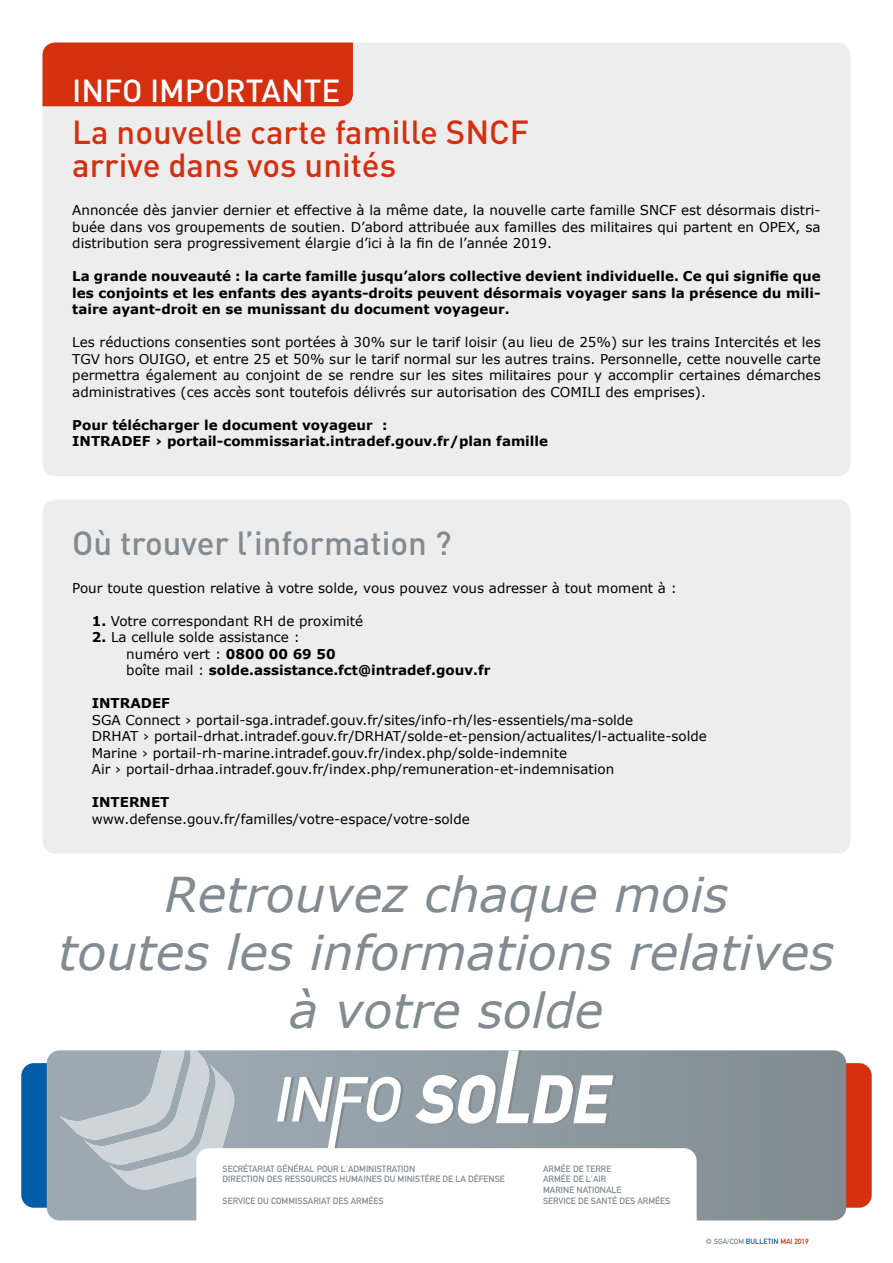
<style>
.page{position:relative;width:893px;height:1263px;background:#fff}
.page>*{position:absolute;margin:0;border:0;box-sizing:border-box;transform-origin:0 0}
.t1{font:italic 48px/57.6px "Verdana";color:#818b91;text-align:center}
.t2{font:500 33px/33px "DIN Pro";color:#d4300f}
.t3{font:500 33px "DIN Pro";color:#818b91}
.t4{font:500 31.5px "DIN Pro";color:#fff}
.t5{font:13.5px/16.5px "Verdana";color:#000;text-align:justify}
.t6{font:700 13.5px/16.5px "Verdana";color:#000}
.t7{font:9px/10.8px "DIN Mittelschrift Std";color:#818b91}
.t8{font:7.5px "DIN Mittelschrift Std";color:#818b91}
.s1{font-weight:700}
.s2{font-weight:400}
.s3{color:#005da9}
.s4{color:#d4300f}
</style>
<div class="page">
<div style="left:21px;top:1063px;width:39px;height:145px;background:#005da9;border-radius:13px"></div>
<div style="left:833px;top:1063px;width:39px;height:145px;background:#d4300f;border-radius:13px"></div>
<svg style="left:47px;top:1050px;width:799px;height:170px;background:#8c979e"></svg>
<svg style="left:277px;top:1077px;width:127px;height:71px"></svg>
<svg style="left:415px;top:1050px;width:201px;height:73px"></svg>
<svg style="left:57px;top:1050px;width:179px;height:139px;background:#b2bcc3"></svg>
<div style="left:196px;top:1148px;width:501px;height:105px;background:#fff;border-radius:13px"></div>
<div style="left:43px;top:43px;width:807px;height:433px;background:#ededed;border-radius:13px"></div>
<div style="left:43px;top:500px;width:807px;height:353px;background:#ededed;border-radius:13px"></div>
<div style="left:43px;top:43px;width:310px;height:63px;background:#d4300f"></div>
<h3 class="t4" style="left:72px;top:69px;width:270px">INFO IMPORTANTE</h3>
<h2 class="t2" style="left:72px;top:115px;width:458px">La nouvelle carte famille SNCF arrive dans vos unités</h2>
<p class="t5" style="left:72px;top:202px;width:750px">Annoncée dès janvier dernier et effective à la même date, la nouvelle carte famille SNCF est désormais distri&shy;buée dans vos groupements de soutien. D’abord attribuée aux familles des militaires qui partent en OPEX, sa distribution sera progressivement élargie d’ici à la fin de l’année 2019.</p>
<p class="t6" style="left:72px;top:268px;width:750px;text-align:justify">La grande nouveauté : la carte famille jusqu’alors collective devient individuelle. Ce qui signifie que les conjoints et les enfants des ayants-droits peuvent désormais voyager sans la présence du mili&shy;taire ayant-droit en se munissant du document voyageur.</p>
<p class="t5" style="left:72px;top:334px;width:750px">Les réductions consenties sont portées à 30% sur le tarif loisir (au lieu de 25%) sur les trains Intercités et les TGV hors OUIGO, et entre 25 et 50% sur le tarif normal sur les autres trains. Personnelle, cette nouvelle carte permettra également au conjoint de se rendre sur les sites militaires pour y accomplir certaines démarches administratives (ces accès sont toutefois délivrés sur autorisation des COMILI des emprises).</p>
<p class="t6" style="left:72px;top:416px;width:477px">Pour télécharger le document voyageur :<br>INTRADEF › portail-commissariat.intradef.gouv.fr/plan famille</p>
<h2 class="t3" style="left:72px;top:520px;width:381px">Où trouver l’information ?</h2>
<p class="t5" style="left:72px;top:579px;width:606px">Pour toute question relative à votre solde, vous pouvez vous adresser à tout moment à :</p>
<p class="t5" style="left:92px;top:612px;width:273px"><span class="s1">1.</span> Votre correspondant RH de proximité</p>
<p class="t6" style="left:126px;top:629px;width:366px;text-indent:-35px">2. <span class="s2">La cellule solde assistance :<br>numéro vert :</span> 0800 00 69 50<br><span class="s2">boîte mail :</span> solde.assistance.fct@intradef.gouv.fr</p>
<p class="t6" style="left:92px;top:695px;width:80px">INTRADEF</p>
<p class="t5" style="left:92px;top:711px;width:617px;text-align:left">SGA Connect › portail-sga.intradef.gouv.fr/sites/info-rh/les-essentiels/ma-solde<br>DRHAT › portail-drhat.intradef.gouv.fr/DRHAT/solde-et-pension/actualites/l-actualite-solde Marine › portail-rh-marine.intradef.gouv.fr/index.php/solde-indemnite<br>Air › portail-drhaa.intradef.gouv.fr/index.php/remuneration-et-indemnisation</p>
<p class="t6" style="left:92px;top:794px;width:79px">INTERNET</p>
<p class="t5" style="left:92px;top:810px;width:379px">www.defense.gouv.fr/familles/votre-espace/votre-solde</p>
<h1 class="t1" style="left:59px;top:866px;width:777px">Retrouvez chaque mois<br>toutes les informations relatives à votre solde</h1>
<p class="t7" style="left:223px;top:1163px;width:284px">SECRÉTARIAT GÉNÉRAL POUR L'ADMINISTRATION<br>DIRECTION DES RESSOURCES HUMAINES DU MINISTÈRE DE LA DÉFENSE</p>
<p class="t7" style="left:223px;top:1195px;width:163px">SERVICE DU COMMISSARIAT DES ARMÉES</p>
<p class="t7" style="left:543px;top:1163px;width:129px">ARMÉE DE TERRE<br>ARMÉE DE L'AIR<br>MARINE NATIONALE<br>SERVICE DE SANTÉ DES ARMÉES</p>
<p class="t8" style="left:706px;top:1237px;width:104px">© SGA/COM <span class="s3">BULLETIN</span> <span class="s4">MAI 2019</span></p>
</div>
